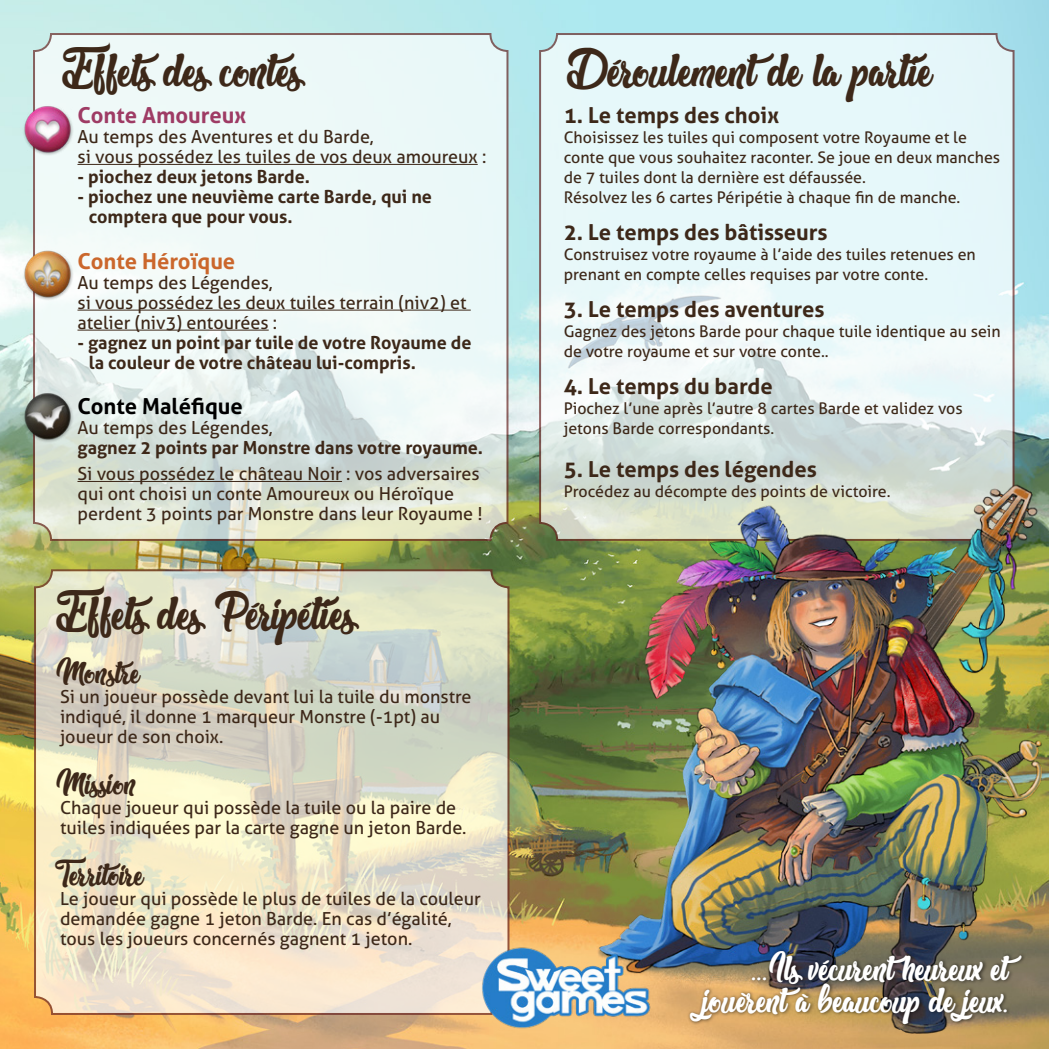
<style>
.page{position:relative;width:1049px;height:1049px;background:#fff}
.page>*{position:absolute;margin:0;border:0;box-sizing:border-box;transform-origin:0 0}
.t1{font:48px "The West Gate";color:#3d2819}
.t2{font:36px/32px "The West Gate";color:#fff;text-align:right}
.t3{font:32px "The West Gate";color:#3d2819}
.t4{font:700 22px "Aller";color:#3d2819}
.t5{font:700 22px "Aller";color:#000}
.t6{font:700 22px "Aller";color:#9e3b64}
.t7{font:700 22px "Aller";color:#cb672c}
.t8{font:18px/20px "Aller";color:#3d2819}
.t9{font:700 18px/20px "Aller";color:#3d2819}
.t10{font:16px/20px "Aller";color:#3d2819}
</style>
<div class="page">
<img style="left:0;top:0;width:1049px;height:1049px">
<div style="left:540px;top:34px;width:473px;height:506px;background:#e6f8fa;border-radius:17px"></div>
<svg style="left:34px;top:34px;width:473px;height:506px;fill:#ecf8f8"></svg>
<svg style="left:35px;top:570px;width:473px;height:444px;background:#e4dfc8"></svg>
<img style="left:467px;top:325px;width:582px;height:724px">
<hr style="left:77px;top:164px;width:401px;height:1px;background:#3d2819">
<hr style="left:77px;top:310px;width:394px;height:1px;background:#3d2819">
<hr style="left:77px;top:330px;width:192px;height:1px;background:#3d2819">
<hr style="left:77px;top:481px;width:265px;height:1px;background:#3d2819">
<img style="left:467px;top:939px;width:194px;height:98px">
<img style="left:3px;top:229px;width:89px;height:89px">
<img style="left:3px;top:372px;width:89px;height:89px">
<img style="left:3px;top:84px;width:89px;height:89px">
<div style="left:686px;top:948px;width:339px;height:80px;background:#000;opacity:.55"></div>
<h1 class="t1" style="left:60px;top:39px;width:242px">Effets des contes</h1>
<p class="t6" style="left:77px;top:102px;width:170px">Conte Amoureux</p>
<p class="t8" style="left:77px;top:127px;width:410px">Au temps des Aventures et du Barde,<br>si vous possédez les tuiles de vos deux amoureux :</p>
<p class="t9" style="left:77px;top:167px;width:234px">- piochez deux jetons Barde.</p>
<p class="t9" style="left:89px;top:187px;width:345px;text-indent:-11px">- piochez une neuvième carte Barde, qui ne comptera que pour vous.</p>
<p class="t7" style="left:77px;top:247px;width:159px">Conte Héroïque</p>
<p class="t8" style="left:77px;top:272px;width:390px">Au temps des Légendes,<br>si vous possédez les deux tuiles terrain (niv2) et atelier (niv3) entourées :</p>
<p class="t9" style="left:89px;top:332px;width:384px;text-indent:-11px">- gagnez un point par tuile de votre Royaume de la couleur de votre château lui-compris.</p>
<p class="t5" style="left:77px;top:393px;width:167px">Conte Maléfique</p>
<p class="t8" style="left:77px;top:418px;width:197px">Au temps des Légendes,</p>
<p class="t9" style="left:77px;top:438px;width:407px">gagnez 2 points par Monstre dans votre royaume.</p>
<p class="t8" style="left:77px;top:464px;width:407px">Si vous possédez le château Noir : vos adversaires qui ont choisi un conte Amoureux ou Héroïque perdent 3 points par Monstre dans leur Royaume !</p>
<h1 class="t1" style="left:54px;top:582px;width:302px">Effets des Péripéties</h1>
<h3 class="t3" style="left:54px;top:651px;width:87px">Monstre</h3>
<p class="t8" style="left:60px;top:686px;width:413px">Si un joueur possède devant lui la tuile du monstre indiqué, il donne 1 marqueur Monstre (-1pt) au joueur de son choix.</p>
<h3 class="t3" style="left:54px;top:763px;width:83px">Mission</h3>
<p class="t8" style="left:60px;top:797px;width:408px">Chaque joueur qui possède la tuile ou la paire de tuiles indiquées par la carte gagne un jeton Barde.</p>
<h3 class="t3" style="left:54px;top:854px;width:91px">Territoire</h3>
<p class="t8" style="left:60px;top:889px;width:422px">Le joueur qui possède le plus de tuiles de la couleur demandée gagne 1 jeton Barde. En cas d’égalité, tous les joueurs concernés gagnent 1 jeton.</p>
<h1 class="t1" style="left:564px;top:39px;width:370px">Déroulement de la partie</h1>
<p class="t4" style="left:564px;top:102px;width:217px">1. Le temps des choix</p>
<p class="t10" style="left:564px;top:127px;width:438px">Choisissez les tuiles qui composent votre Royaume et le conte que vous souhaitez raconter. Se joue en deux manches de 7 tuiles dont la dernière est défaussée.<br>Résolvez les 6 cartes Péripétie à chaque fin de manche.</p>
<p class="t4" style="left:564px;top:219px;width:265px">2. Le temps des bâtisseurs</p>
<p class="t10" style="left:564px;top:244px;width:414px">Construisez votre royaume à l’aide des tuiles retenues en prenant en compte celles requises par votre conte.</p>
<p class="t4" style="left:564px;top:296px;width:262px">3. Le temps des aventures</p>
<p class="t10" style="left:564px;top:321px;width:438px">Gagnez des jetons Barde pour chaque tuile identique au sein de votre royaume et sur votre conte..</p>
<p class="t4" style="left:564px;top:373px;width:211px">4. Le temps du barde</p>
<p class="t10" style="left:564px;top:398px;width:400px">Piochez l’une après l’autre 8 cartes Barde et validez vos jetons Barde correspondants.</p>
<p class="t4" style="left:564px;top:455px;width:255px">5. Le temps des légendes</p>
<p class="t10" style="left:564px;top:481px;width:328px">Procédez au décompte des points de victoire.</p>
<h2 class="t2" style="left:703px;top:953px;width:307px">...Ils vécurent heureux et jouèrent à beaucoup de jeux.</h2>
</div>
